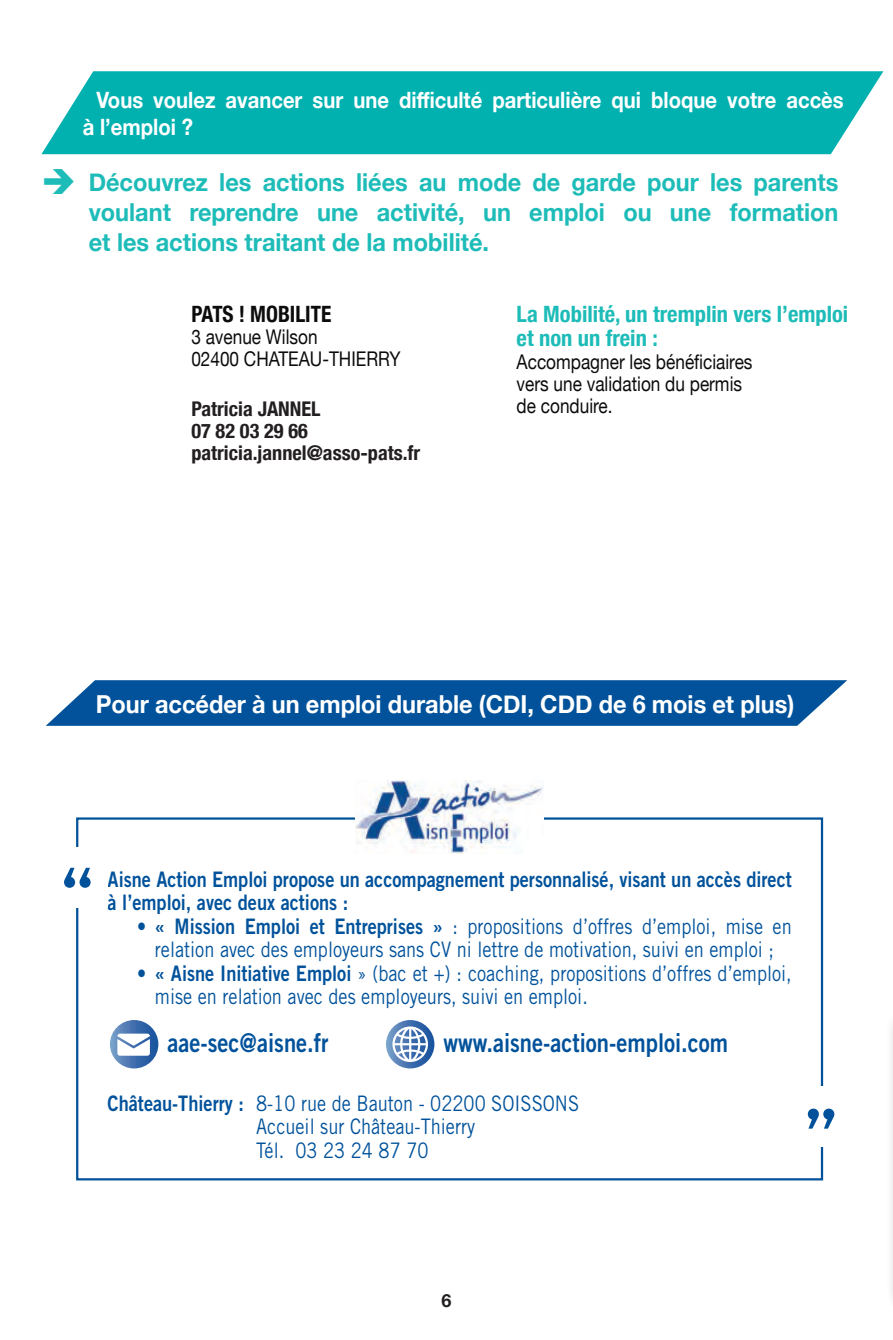
<style>
.page{position:relative;width:893px;height:1340px;background:#fff}
.page>*{position:absolute;margin:0;border:0;box-sizing:border-box;transform-origin:0 0}
.t1{font:125.77px "Caviar Dreams";color:#01529b}
.t2{font:25.88px "Trade Gothic LT Std Bd 2";color:#01529b;scale:.85 1}
.Normal__Web{font:700 24.75px/29.7px "Helvetica Neue";color:#1dbcb8;text-align:justify;scale:.95 1}
.Normal__Web-2{font:700 24.75px "Helvetica Neue";color:#fff;scale:.95 1}
.Normal__Web-3{font:700 22.5px/27px "Helvetica Neue";color:#fff;scale:.9 1}
.t3{font:700 condensed 22.5px/24.8px "Helvetica Neue";color:#1dbcb8}
.t4{font:700 condensed 22.5px "Helvetica Neue";color:#0c0c0c;scale:.95 1}
.t5{font:21.38px/23.6px "Trade Gothic LT Std";color:#01529b;scale:.85 1}
.t6{font:21.38px/23.4px "Trade Gothic LT Std Bd 2";color:#01529b;scale:.85 1}
.t7{font:20.25px/22.3px "Helvetica Neue";color:#0c0c0c;scale:.85 1}
.t8{font:700 condensed 20.25px "Helvetica Neue";color:#231f20}
.t9{font:700 18px "Helvetica Neue";color:#231f20}
.s1{font-family:"Trade Gothic LT Std Bd 2"}
</style>
<div class="page">
<svg style="left:41px;top:71px;width:842px;height:83px;background:#10b6b5"></svg>
<div style="left:885px;top:1010px;width:8px;height:300px;background:#fbfbfb"></div>
<svg style="left:892px;top:1032px;width:1px;height:16px"></svg>
<svg style="left:109px;top:1018px;width:51px;height:51px"></svg>
<div style="left:108px;top:1017px;width:53px;height:53px;border:2px solid #fff;border-radius:50%"></div>
<svg style="left:117px;top:1033px;width:33px;height:22px"></svg>
<div style="left:76px;top:817px;width:747px;height:363px;border:2px solid #01529a"></div>
<svg style="left:385px;top:1018px;width:51px;height:51px"></svg>
<div style="left:384px;top:1017px;width:53px;height:53px;border:2px solid #fff;border-radius:50%"></div>
<svg style="left:392px;top:1026px;width:36px;height:36px"></svg>
<img style="left:356px;top:780px;width:187px;height:73px">
<div style="left:785px;top:1086px;width:62px;height:60px;background:#fff"></div>
<div style="left:46px;top:847px;width:62px;height:60px;background:#fff"></div>
<svg style="left:46px;top:680px;width:801px;height:45px;background:#115da0"></svg>
<p class="Normal__Web-3" style="left:83px;top:87px;width:847px;text-indent:14px">Vous voulez avancer sur une difficulté particulière qui bloque votre accès à l’emploi ?</p>
<p class="Normal__Web" style="left:89px;top:168px;width:791px;text-indent:-47px">➔ Découvrez les actions liées au mode de garde pour les parents voulant reprendre une activité, un emploi ou une formation et les actions traitant de la mobilité.</p>
<p class="t4" style="left:191px;top:295px;width:149px">PATS ! MOBILITE</p>
<p class="t7" style="left:191px;top:326px;width:248px">3 avenue Wilson<br>02400 CHATEAU-THIERRY</p>
<p class="t8" style="left:191px;top:391px;width:131px">Patricia JANNEL</p>
<p class="t8" style="left:191px;top:414px;width:118px">07 82 03 29 66</p>
<p class="t8" style="left:191px;top:436px;width:230px">patricia.jannel@asso-pats.fr</p>
<p class="t3" style="left:517px;top:299px;width:333px">La Mobilité, un tremplin vers l’emploi et non un frein :</p>
<p class="t7" style="left:517px;top:351px;width:279px">Accompagner les bénéficiaires</p>
<p class="t7" style="left:517px;top:374px;width:267px">vers une validation du permis de conduire.</p>
<p class="Normal__Web-2" style="left:96px;top:684px;width:737px">Pour accéder à un emploi durable (CDI, CDD de 6 mois et plus)</p>
<p class="t1" style="left:61px;top:843px;width:34px">“</p>
<p class="t6" style="left:108px;top:866px;width:806px">Aisne Action Emploi propose un accompagnement personnalisé, visant un accès direct à l’emploi, avec deux actions :</p>
<p class="t5" style="left:137px;top:913px;width:771px;text-align:center">• <span class="s1">« Mission Emploi et Entreprises »</span> : propositions d’offres d’emploi, mise en relation avec des employeurs sans CV ni lettre de motivation, suivi en emploi ;</p>
<p class="t5" style="left:155px;top:961px;width:751px;text-indent:-18px">• <span class="s1">« Aisne Initiative Emploi</span> » (bac et +) : coaching, propositions d’offres d’emploi, mise en relation avec des employeurs, suivi en emploi.</p>
<p class="t2" style="left:167px;top:1026px;width:191px">aae-sec@aisne.fr</p>
<p class="t2" style="left:444px;top:1026px;width:336px">www.aisne-action-emploi.com</p>
<p class="t5" style="left:256px;top:1091px;width:381px;text-indent:-148px"><span class="s1">Château-Thierry :</span> 8-10 rue de Bauton - 02200 SOISSONS<br>Accueil sur Château-Thierry<br>Tél. 03 23 24 87 70</p>
<p class="t1" style="left:837px;top:1152px;width:34px;rotate:-180deg">“</p>
<p class="t9" style="left:441px;top:1285px;width:12px">6</p>
</div>
